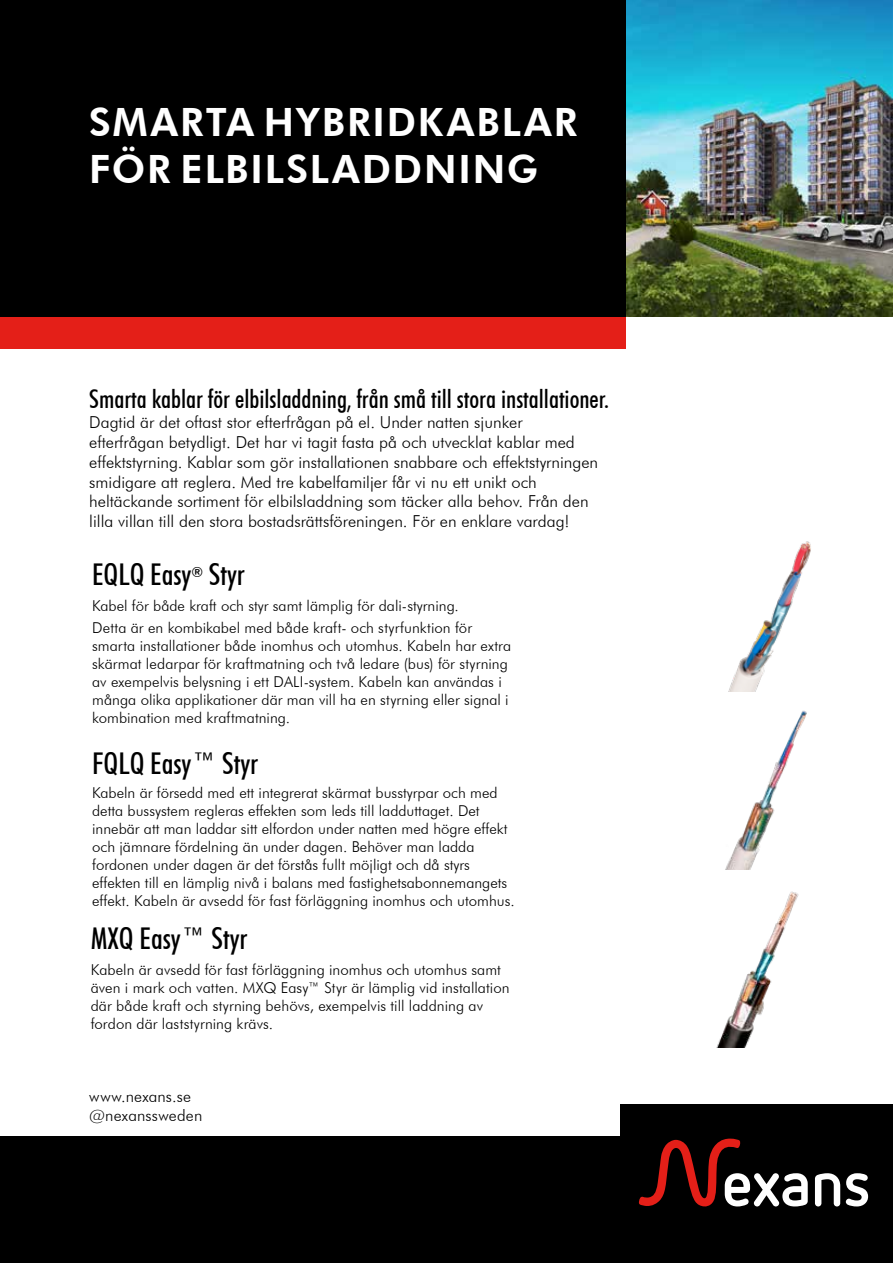
<style>
.page{position:relative;width:893px;height:1263px;background:#fff}
.page>*{position:absolute;margin:0;border:0;box-sizing:border-box;transform-origin:0 0}
.t1{font:800 39px/46.8px "Futura BT";letter-spacing:.045em;color:#fff}
.t2{font:500 condensed 30px "Futura BT";color:#000}
.t3{font:500 condensed 25.5px "Futura BT";color:#000}
.t4{font:300 16.5px/19.8px "Futura BT";color:#000}
.t5{font:300 16.05px/19.2px "Futura BT";letter-spacing:.01em;color:#000}
.t6{font:300 15px/18px "Futura BT";color:#000}
</style>
<div class="page">
<img style="left:625px;top:0;width:268px;height:317px">
<div style="left:0;top:317px;width:625px;height:32px;background:#e41f18"></div>
<img style="left:725px;top:710px;width:82px;height:160px">
<img style="left:728px;top:541px;width:83px;height:151px">
<div style="left:0;top:0;width:625px;height:317px;background:#000"></div>
<div style="left:0;top:1136px;width:893px;height:127px;background:#000"></div>
<div style="left:621px;top:1104px;width:272px;height:159px;background:#000"></div>
<svg style="left:815px;top:1173px;width:25px;height:33px"></svg>
<svg style="left:846px;top:1173px;width:22px;height:33px"></svg>
<svg style="left:639px;top:1138px;width:169px;height:69px"></svg>
<img style="left:717px;top:891px;width:82px;height:156px">
<h1 class="t1" style="left:89px;top:98px;width:489px">SMARTA HYBRIDKABLAR<br>FÖR ELBILSLADDNING</h1>
<h3 class="t3" style="left:89px;top:384px;width:521px">Smarta kablar för elbilsladdning, från små till stora installationer.</h3>
<p class="t4" style="left:89px;top:412px;width:510px">Dagtid är det oftast stor efterfrågan på el. Under natten sjunker efterfrågan betydligt. Det har vi tagit fasta på och utvecklat kablar med effektstyrning. Kablar som gör installationen snabbare och effektstyrningen smidigare att reglera. Med tre kabelfamiljer får vi nu ett unikt och heltäckande sortiment för elbilsladdning som täcker alla behov. Från den lilla villan till den stora bostadsrättsföreningen. För en enklare vardag!</p>
<h2 class="t2" style="left:92px;top:556px;width:154px">EQLQ Easy<sup>®</sup> Styr</h2>
<p class="t6" style="left:92px;top:595px;width:381px;line-height:21.5px">Kabel för både kraft och styr samt lämplig för dali-styrning.<br>Detta är en kombikabel med både kraft- och styrfunktion för</p>
<p class="t6" style="left:92px;top:636px;width:421px">smarta installationer både inomhus och utomhus. Kabeln har extra skärmat ledarpar för kraftmatning och två ledare (bus) för styrning av exempelvis belysning i ett DALI-system. Kabeln kan användas i många olika applikationer där man vill ha en styrning eller signal i kombination med kraftmatning.</p>
<h2 class="t2" style="left:92px;top:745px;width:168px">FQLQ Easy™ Styr</h2>
<p class="t6" style="left:92px;top:783px;width:424px">Kabeln är försedd med ett integrerat skärmat busstyrpar och med detta bussystem regleras effekten som leds till ladduttaget. Det innebär att man laddar sitt elfordon under natten med högre effekt och jämnare fördelning än under dagen. Behöver man ladda fordonen under dagen är det förstås fullt möjligt och då styrs effekten till en lämplig nivå i balans med fastighetsabonnemangets effekt. Kabeln är avsedd för fast förläggning inomhus och utomhus.</p>
<h2 class="t2" style="left:91px;top:920px;width:158px">MXQ Easy™ Styr</h2>
<p class="t6" style="left:91px;top:960px;width:420px">Kabeln är avsedd för fast förläggning inomhus och utomhus samt även i mark och vatten. MXQ Easy™ Styr är lämplig vid installation där både kraft och styrning behövs, exempelvis till laddning av fordon där laststyrning krävs.</p>
<p class="t5" style="left:89px;top:1086px;width:115px">www.nexans.se @nexanssweden</p>
</div>
